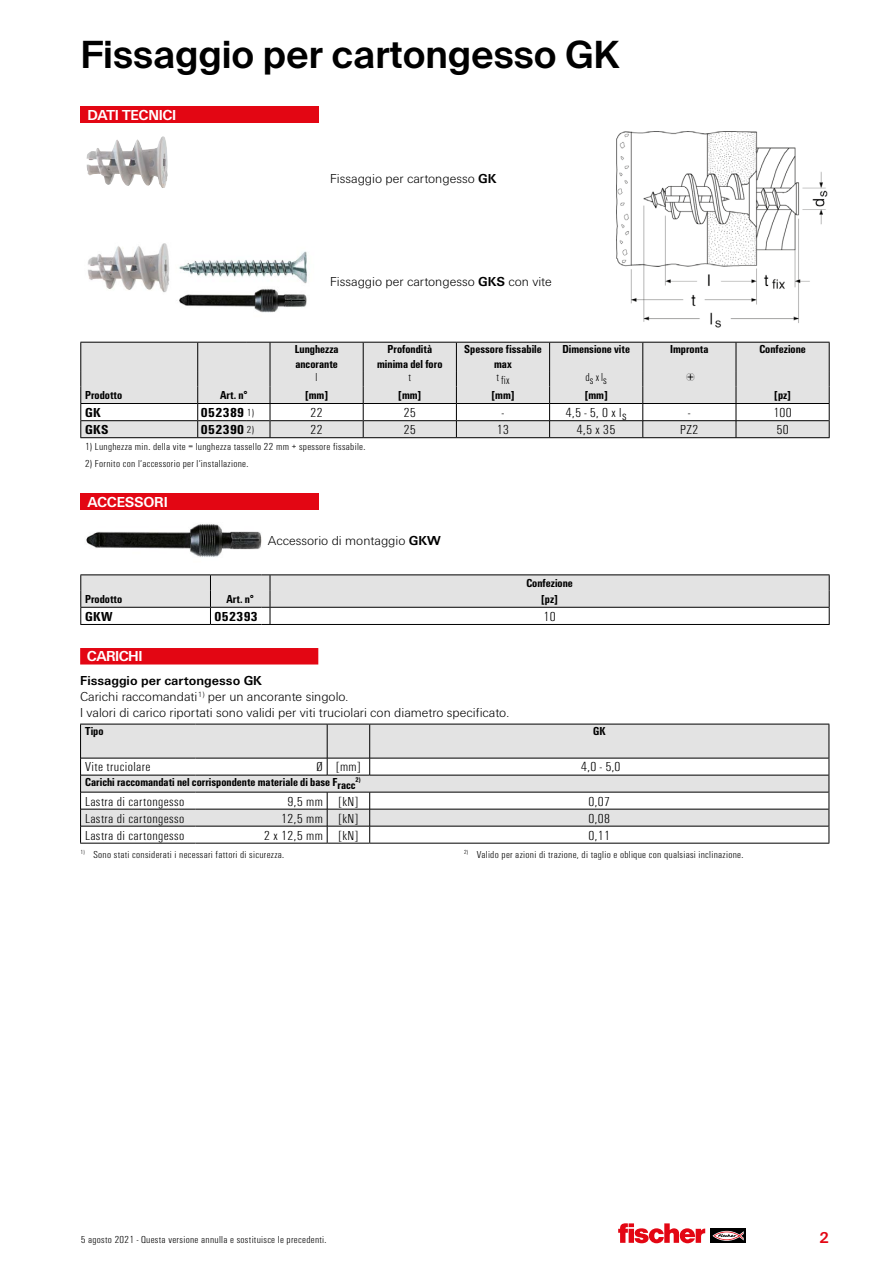
<style>
.page{position:relative;width:893px;height:1263px;background:#fff}
.page>*{position:absolute;margin:0;border:0;box-sizing:border-box;transform-origin:0 0}
.t1{font:600 37.5px "fischerstrong";letter-spacing:.005em;color:#000}
.t2{font:700 15px "Fi We";letter-spacing:-.02em;color:#fff}
.t3{font:700 15px "Fi We";letter-spacing:-.04em;color:#fff}
.t4{font:600 15px "fischerstrong";color:#e30613}
.t5{font:300 13.5px/16.2px "Fi We";color:#000}
.t6{font:300 condensed 13.5px "Fi We";letter-spacing:.025em;color:#000;scale:1.1 1}
.t7{font:700 condensed 13.5px "Fi We";letter-spacing:.025em;color:#000;scale:1.1 1}
.t8{font:700 condensed 12px/14.4px "Fi We";color:#000;text-align:center}
.t9{font:300 condensed 12px "Fi We";color:#000}
.t10{font:300 condensed 10.5px "Fi We";letter-spacing:.025em;color:#000;scale:1.1 1}
.t11{font:700 condensed 7.05px "Fi We";color:#000}
.s1{font-weight:700}
.s2{font-weight:300;font-size:10.5px}
</style>
<div class="page">
<div style="left:711px;top:1229px;width:35px;height:14px;background:#000"></div>
<svg style="left:712px;top:1231px;width:32px;height:10px"></svg>
<svg style="left:618px;top:1223px;width:87px;height:20px"></svg>
<div style="left:81px;top:106px;width:238px;height:17px;background:#e30613"></div>
<img style="left:86px;top:136px;width:82px;height:52px">
<img style="left:617px;top:132px;width:211px;height:196px">
<img style="left:87px;top:243px;width:220px;height:70px">
<svg style="left:80px;top:574px;width:750px;height:51px"></svg>
<hr style="left:270px;top:607px;width:560px;height:1px;background:#000">
<hr style="left:80px;top:607px;width:130px;height:1px;background:#000">
<div style="left:81px;top:493px;width:238px;height:16px;background:#e30613"></div>
<img style="left:86px;top:524px;width:176px;height:33px">
<svg style="left:80px;top:724px;width:750px;height:119px"></svg>
<hr style="left:81px;top:792px;width:114px;height:1px;background:#000">
<hr style="left:195px;top:792px;width:132px;height:1px;background:#000">
<hr style="left:327px;top:792px;width:43px;height:1px;background:#000">
<hr style="left:370px;top:792px;width:459px;height:1px;background:#000">
<hr style="left:81px;top:809px;width:114px;height:1px;background:#000">
<hr style="left:195px;top:809px;width:132px;height:1px;background:#000">
<hr style="left:327px;top:809px;width:43px;height:1px;background:#000">
<hr style="left:370px;top:809px;width:459px;height:1px;background:#000">
<hr style="left:81px;top:826px;width:114px;height:1px;background:#000">
<hr style="left:195px;top:826px;width:132px;height:1px;background:#000">
<hr style="left:327px;top:826px;width:43px;height:1px;background:#000">
<hr style="left:370px;top:826px;width:459px;height:1px;background:#000">
<hr style="left:81px;top:758px;width:114px;height:1px;background:#000">
<hr style="left:195px;top:758px;width:132px;height:1px;background:#000">
<hr style="left:327px;top:758px;width:43px;height:1px;background:#000">
<hr style="left:370px;top:758px;width:459px;height:1px;background:#000">
<hr style="left:81px;top:775px;width:114px;height:1px;background:#000">
<hr style="left:195px;top:775px;width:132px;height:1px;background:#000">
<hr style="left:327px;top:775px;width:43px;height:1px;background:#000">
<hr style="left:370px;top:775px;width:459px;height:1px;background:#000">
<hr style="left:80px;top:843px;width:115px;height:1px;background:#000">
<hr style="left:195px;top:843px;width:132px;height:1px;background:#000">
<hr style="left:327px;top:843px;width:43px;height:1px;background:#000">
<hr style="left:370px;top:843px;width:459px;height:1px;background:#000">
<div style="left:80px;top:648px;width:238px;height:16px;background:#e30613"></div>
<svg style="left:80px;top:342px;width:750px;height:96px"></svg>
<h1 class="t1" style="left:81px;top:33px;width:540px">Fissaggio per cartongesso GK</h1>
<h2 class="t2" style="left:88px;top:107px;width:90px">DATI TECNICI</h2>
<p class="t5" style="left:330px;top:171px;width:168px">Fissaggio per cartongesso <span class="s1">GK</span></p>
<p class="t5" style="left:330px;top:274px;width:223px">Fissaggio per cartongesso <span class="s1">GKS</span> con vite</p>
<p class="t8" style="left:295px;top:342px;width:45px;text-align:left">Lunghezza ancorante</p>
<p class="t8" style="left:377px;top:342px;width:67px">Profondità minima del foro</p>
<p class="t8" style="left:464px;top:342px;width:79px">Spessore fissabile max</p>
<p class="t8" style="left:562px;top:342px;width:69px">Dimensione vite</p>
<p class="t8" style="left:670px;top:342px;width:40px">Impronta</p>
<p class="t8" style="left:759px;top:342px;width:48px">Confezione</p>
<p class="t9" style="left:316px;top:370px;width:3px">l</p>
<p class="t9" style="left:409px;top:370px;width:4px">t</p>
<p class="t9" style="left:497px;top:373px;width:14px">t fix</p>
<p class="t9" style="left:585px;top:370px;width:23px">ds x ls</p>
<p class="t8" style="left:85px;top:388px;width:39px">Prodotto</p>
<p class="t8" style="left:220px;top:388px;width:29px">Art. n°</p>
<p class="t8" style="left:305px;top:388px;width:25px">[mm]</p>
<p class="t8" style="left:398px;top:388px;width:25px">[mm]</p>
<p class="t8" style="left:491px;top:388px;width:25px">[mm]</p>
<p class="t8" style="left:585px;top:388px;width:25px">[mm]</p>
<p class="t8" style="left:774px;top:388px;width:18px">[pz]</p>
<p class="t7" style="left:85px;top:405px;width:16px">GK</p>
<p class="t7" style="left:201px;top:405px;width:50px">052389 <span class="s2">1)</span></p>
<p class="t6" style="left:310px;top:405px;width:13px">22</p>
<p class="t6" style="left:404px;top:405px;width:13px">25</p>
<p class="t6" style="left:502px;top:405px;width:3px">-</p>
<p class="t6" style="left:566px;top:405px;width:57px">4,5 - 5, 0 x ls</p>
<p class="t6" style="left:688px;top:405px;width:3px">-</p>
<p class="t6" style="left:773px;top:405px;width:18px">100</p>
<p class="t7" style="left:85px;top:422px;width:23px">GKS</p>
<p class="t7" style="left:201px;top:422px;width:50px">052390 <span class="s2">2)</span></p>
<p class="t6" style="left:310px;top:422px;width:13px">22</p>
<p class="t6" style="left:404px;top:422px;width:13px">25</p>
<p class="t6" style="left:497px;top:422px;width:13px">13</p>
<p class="t6" style="left:577px;top:422px;width:37px">4,5 x 35</p>
<p class="t6" style="left:680px;top:422px;width:18px">PZ2</p>
<p class="t6" style="left:776px;top:422px;width:13px">50</p>
<p class="t10" style="left:85px;top:441px;width:256px">1) Lunghezza min. della vite = lunghezza tassello 22 mm + spessore fissabile.</p>
<p class="t10" style="left:85px;top:458px;width:150px">2) Fornito con l‘accessorio per l‘installazione.</p>
<h2 class="t2" style="left:88px;top:493px;width:82px">ACCESSORI</h2>
<p class="t5" style="left:268px;top:533px;width:175px">Accessorio di montaggio <span class="s1">GKW</span></p>
<p class="t8" style="left:526px;top:576px;width:48px">Confezione</p>
<p class="t8" style="left:85px;top:592px;width:39px">Prodotto</p>
<p class="t8" style="left:226px;top:592px;width:29px">Art. n°</p>
<p class="t8" style="left:541px;top:592px;width:18px">[pz]</p>
<p class="t7" style="left:85px;top:609px;width:27px">GKW</p>
<p class="t7" style="left:214px;top:609px;width:41px">052393</p>
<p class="t6" style="left:543px;top:609px;width:13px">10</p>
<h2 class="t3" style="left:87px;top:648px;width:57px">CARICHI</h2>
<p class="t5" style="left:80px;top:672px;width:430px"><span class="s1">Fissaggio per cartongesso GK<br></span>Carichi raccomandati<sup>1)</sup> per un ancorante singolo.<br>I valori di carico riportati sono validi per viti truciolari con diametro specificato.</p>
<p class="t8" style="left:85px;top:724px;width:20px">Tipo</p>
<p class="t8" style="left:593px;top:724px;width:14px">GK</p>
<p class="t6" style="left:85px;top:759px;width:61px">Vite truciolare</p>
<p class="t6" style="left:316px;top:759px;width:42px">Ø [mm]</p>
<p class="t6" style="left:581px;top:759px;width:37px">4,0 - 5,0</p>
<p class="t8" style="left:85px;top:775px;width:272px">Carichi raccomandati nel corrispondente materiale di base Fracc</p>
<p class="t11" style="left:356px;top:776px;width:7px">2)</p>
<p class="t6" style="left:85px;top:794px;width:92px">Lastra di cartongesso</p>
<p class="t6" style="left:288px;top:794px;width:66px">9,5 mm [kN]</p>
<p class="t6" style="left:589px;top:794px;width:21px">0,07</p>
<p class="t6" style="left:85px;top:811px;width:92px">Lastra di cartongesso</p>
<p class="t6" style="left:281px;top:811px;width:71px">12,5 mm [kN]</p>
<p class="t6" style="left:589px;top:811px;width:21px">0,08</p>
<p class="t6" style="left:85px;top:828px;width:92px">Lastra di cartongesso</p>
<p class="t6" style="left:264px;top:828px;width:87px">2 x 12,5 mm [kN]</p>
<p class="t6" style="left:589px;top:828px;width:21px">0,11</p>
<p class="t10" style="left:81px;top:849px;width:187px"><sup>1)</sup> Sono stati considerati i necessari fattori di sicurezza.</p>
<p class="t10" style="left:464px;top:849px;width:256px"><sup>2)</sup> Valido per azioni di trazione, di taglio e oblique con qualsiasi inclinazione.</p>
<p class="t10" style="left:81px;top:1234px;width:225px">5 agosto 2021 - Questa versione annulla e sostituisce le precedenti.</p>
<h2 class="t4" style="left:819px;top:1229px;width:12px">2</h2>
</div>
